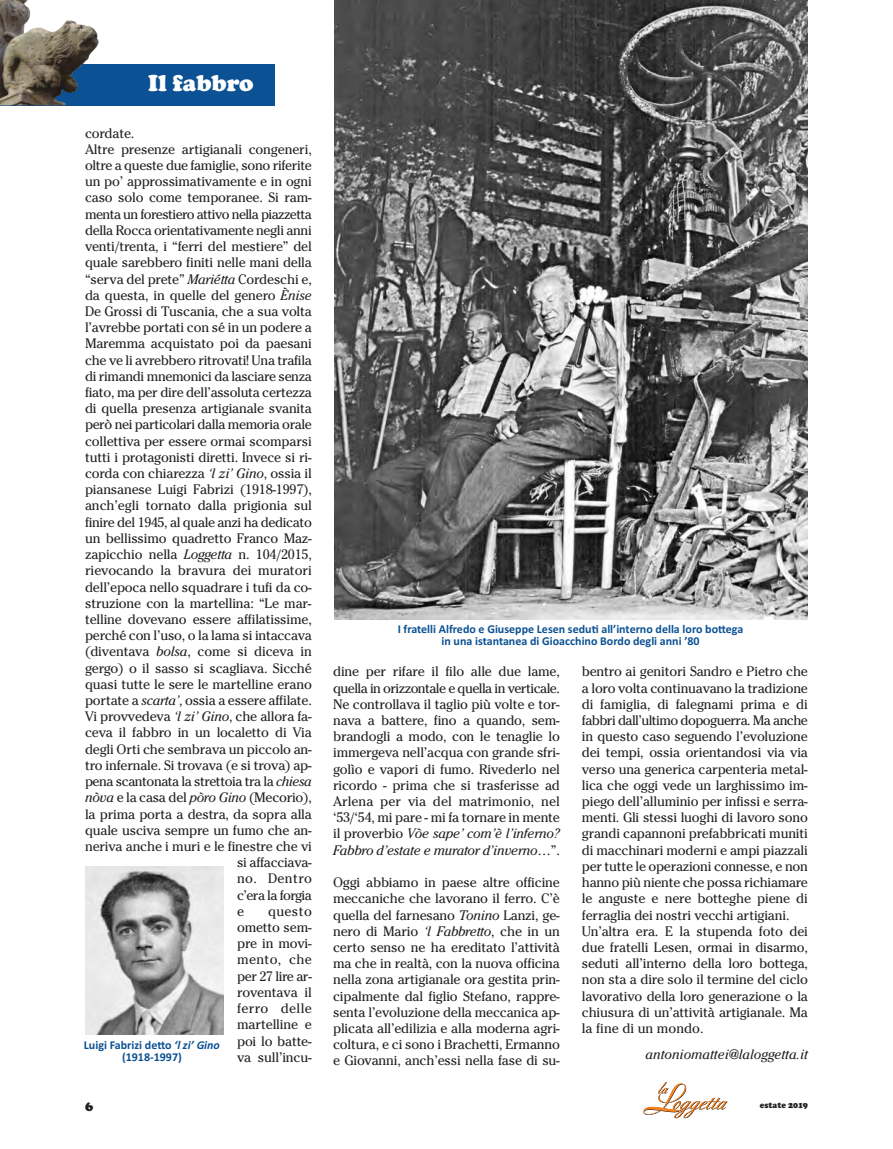
<style>
.page{position:relative;width:893px;height:1149px;background:#fff}
.page>*{position:absolute;margin:0;border:0;box-sizing:border-box;transform-origin:0 0}
.t1{font:900 24px "Cooper";color:#fff}
.t2{font:13.5px/16.2px "Cheltenham S Si";letter-spacing:-.015em;color:#231f20;text-align:justify}
.t3{font:13.5px "Cheltenham S Si";letter-spacing:-.045em;color:#231f20}
.t4{font:13.5px "Cheltenham S Si";letter-spacing:-.035em;color:#231f20}
.t5{font:italic 13.5px "Cheltenham S Si";color:#231f20}
.t6{font:13.5px "Cheltenham S Si";letter-spacing:-.04em;color:#231f20}
.t7{font:13.5px "Cheltenham S Si";letter-spacing:.025em;color:#231f20}
.t8{font:900 13.5px "Cooper";color:#231f20}
.t9{font:700 12px "Calibri";color:#0b5193}
.t10{font:900 9px "Cooper";color:#231f20;scale:.95 1}
.s1{font-style:italic}
</style>
<div class="page">
<svg style="left:643px;top:1081px;width:84px;height:36px"></svg>
<img style="left:85px;top:866px;width:139px;height:168px">
<img style="left:334px;top:0;width:474px;height:619px">
<div style="left:0;top:64px;width:275px;height:42px;background:#0b5193"></div>
<img style="left:0;top:0;width:99px;height:105px">
<p class="t1" style="left:148px;top:74px;width:107px">Il fabbro</p>
<p class="t2" style="left:85px;top:126px;width:51px">cordate.</p>
<p class="t2" style="left:85px;top:142px;width:228px">Altre presenze artigianali congeneri,</p>
<p class="t2" style="left:85px;top:158px;width:228px">oltre a queste due famiglie, sono riferite</p>
<p class="t2" style="left:85px;top:175px;width:228px">un po’ approssimativamente e in ogni</p>
<p class="t2" style="left:85px;top:191px;width:228px">caso solo come temporanee. Si ram-</p>
<p class="t3" style="left:85px;top:209px;width:228px">menta un forestiero attivo nella piazzetta</p>
<p class="t2" style="left:85px;top:223px;width:228px">della Rocca orientativamente negli anni</p>
<p class="t2" style="left:85px;top:239px;width:228px">venti/trenta, i “ferri del mestiere” del</p>
<p class="t2" style="left:85px;top:256px;width:228px">quale sarebbero finiti nelle mani della</p>
<p class="t2" style="left:85px;top:272px;width:228px">“serva del prete” <span class="s1">Mariétta</span> Cordeschi e,</p>
<p class="t2" style="left:85px;top:288px;width:228px">da questa, in quelle del genero <span class="s1">Ènise</span></p>
<p class="t2" style="left:85px;top:304px;width:228px">De Grossi di Tuscania, che a sua volta</p>
<p class="t2" style="left:85px;top:320px;width:228px">l’avrebbe portati con sé in un podere a</p>
<p class="t2" style="left:85px;top:337px;width:228px">Maremma acquistato poi da paesani</p>
<p class="t2" style="left:85px;top:353px;width:228px">che ve li avrebbero ritrovati! Una trafila</p>
<p class="t2" style="left:85px;top:369px;width:228px">di rimandi mnemonici da lasciare senza</p>
<p class="t2" style="left:85px;top:385px;width:228px">fiato, ma per dire dell’assoluta certezza</p>
<p class="t2" style="left:85px;top:401px;width:228px">di quella presenza artigianale svanita</p>
<p class="t2" style="left:85px;top:418px;width:228px">però nei particolari dalla memoria orale</p>
<p class="t2" style="left:85px;top:434px;width:228px">collettiva per essere ormai scomparsi</p>
<p class="t2" style="left:85px;top:450px;width:228px">tutti i protagonisti diretti. Invece si ri-</p>
<p class="t2" style="left:85px;top:466px;width:228px">corda con chiarezza <span class="s1">‘l zi’ Gino</span>, ossia il</p>
<p class="t2" style="left:85px;top:482px;width:228px">piansanese Luigi Fabrizi (1918-1997),</p>
<p class="t2" style="left:85px;top:499px;width:228px">anch’egli tornato dalla prigionia sul</p>
<p class="t2" style="left:85px;top:515px;width:228px">finire del 1945, al quale anzi ha dedicato</p>
<p class="t2" style="left:85px;top:531px;width:228px">un bellissimo quadretto Franco Maz-</p>
<p class="t2" style="left:85px;top:547px;width:228px">zapicchio nella <span class="s1">Loggetta</span> n. 104/2015,</p>
<p class="t2" style="left:85px;top:563px;width:228px">rievocando la bravura dei muratori</p>
<p class="t2" style="left:85px;top:580px;width:228px">dell’epoca nello squadrare i tufi da co-</p>
<p class="t2" style="left:85px;top:596px;width:228px">struzione con la martellina: “Le mar-</p>
<p class="t2" style="left:85px;top:612px;width:228px">telline dovevano essere affilatissime,</p>
<p class="t2" style="left:85px;top:628px;width:228px">perché con l’uso, o la lama si intaccava</p>
<p class="t2" style="left:85px;top:644px;width:228px">(diventava <span class="s1">bolsa</span>, come si diceva in</p>
<p class="t2" style="left:85px;top:661px;width:228px">gergo) o il sasso si scagliava. Sicché</p>
<p class="t2" style="left:85px;top:677px;width:228px">quasi tutte le sere le martelline erano</p>
<p class="t2" style="left:85px;top:693px;width:228px">portate a <span class="s1">scarta’</span>, ossia a essere affilate.</p>
<p class="t2" style="left:85px;top:709px;width:228px">Vi provvedeva <span class="s1">‘l zi’ Gino</span>, che allora fa-</p>
<p class="t2" style="left:85px;top:725px;width:228px">ceva il fabbro in un localetto di Via</p>
<p class="t2" style="left:85px;top:742px;width:228px">degli Orti che sembrava un piccolo an-</p>
<p class="t2" style="left:85px;top:758px;width:228px">tro infernale. Si trovava (e si trova) ap-</p>
<p class="t4" style="left:85px;top:776px;width:228px">pena scantonata la strettoia tra la <span class="s1">chiesa</span></p>
<p class="t2" style="left:85px;top:790px;width:228px"><span class="s1">nòva</span> e la casa del <span class="s1">pòro Gino</span> (Mecorio),</p>
<p class="t2" style="left:85px;top:806px;width:228px">la prima porta a destra, da sopra alla</p>
<p class="t2" style="left:85px;top:823px;width:228px">quale usciva sempre un fumo che an-</p>
<p class="t2" style="left:85px;top:839px;width:228px">neriva anche i muri e le finestre che vi</p>
<p class="t2" style="left:237px;top:855px;width:76px">si affacciava-</p>
<p class="t7" style="left:237px;top:873px;width:76px">no. Dentro</p>
<p class="t6" style="left:237px;top:889px;width:76px">c’era la forgia</p>
<p class="t2" style="left:237px;top:904px;width:9px">e</p>
<p class="t2" style="left:237px;top:904px;width:76px;text-indent:31px">questo ometto sem&shy;pre in movi&shy;mento, che per 27 lire ar&shy;roventava il ferro delle martelline e poi lo batte&shy;va sull’incu-</p>
<p class="t9" style="left:84px;top:1040px;width:137px">Luigi Fabrizi detto <span class="s1">‘l zi’ Gino</span></p>
<p class="t9" style="left:122px;top:1052px;width:61px">(1918-1997)</p>
<p class="t9" style="left:398px;top:624px;width:347px">I fratelli Alfredo e Giuseppe Lesen seduti all’interno della loro bottega</p>
<p class="t9" style="left:441px;top:636px;width:260px">in una istantanea di Gioacchino Bordo degli anni ’80</p>
<p class="t2" style="left:333px;top:664px;width:228px">dine per rifare il filo alle due lame, quella in orizzontale e quella in verticale.<br>Ne controllava il taglio più volte e tor&shy;nava a battere, fino a quando, sem&shy;brandogli a modo, con le tenaglie lo immergeva nell’acqua con grande sfri&shy;golìo e vapori di fumo. Rivederlo nel ricordo - prima che si trasferisse ad Arlena per via del matrimonio, nel ‘53/‘54, mi pare - mi fa tornare in mente il proverbio <span class="s1">Vòe sape’ com’è l’inferno?<br>Fabbro d’estate e murator d’inverno</span>…”.</p>
<p class="t2" style="left:333px;top:875px;width:228px">Oggi abbiamo in paese altre officine meccaniche che lavorano il ferro. C’è quella del farnesano <span class="s1">Tonino</span> Lanzi, ge&shy;nero di Mario <span class="s1">‘l Fabbretto</span>, che in un certo senso ne ha ereditato l’attività ma che in realtà, con la nuova officina nella zona artigianale ora gestita prin&shy;cipalmente dal figlio Stefano, rappre&shy;senta l’evoluzione della meccanica ap&shy;plicata all’edilizia e alla moderna agri&shy;coltura, e ci sono i Brachetti, Ermanno e Giovanni, anch’essi nella fase di su-</p>
<p class="t2" style="left:582px;top:664px;width:228px">bentro ai genitori Sandro e Pietro che a loro volta continuavano la tradizione di famiglia, di falegnami prima e di fabbri dall’ultimo dopoguerra. Ma anche in questo caso seguendo l’evoluzione dei tempi, ossia orientandosi via via verso una generica carpenteria metal&shy;lica che oggi vede un larghissimo im&shy;piego dell’alluminio per infissi e serra&shy;menti. Gli stessi luoghi di lavoro sono grandi capannoni prefabbricati muniti di macchinari moderni e ampi piazzali per tutte le operazioni connesse, e non hanno più niente che possa richiamare le anguste e nere botteghe piene di ferraglia dei nostri vecchi artigiani.</p>
<p class="t2" style="left:582px;top:923px;width:228px">Un’altra era. E la stupenda foto dei due fratelli Lesen, ormai in disarmo, seduti all’interno della loro bottega, non sta a dire solo il termine del ciclo lavorativo della loro generazione o la chiusura di un’attività artigianale. Ma la fine di un mondo.</p>
<p class="t5" style="left:646px;top:1048px;width:164px">antoniomattei@laloggetta.it</p>
<p class="t8" style="left:85px;top:1101px;width:10px">6</p>
<p class="t10" style="left:760px;top:1101px;width:52px">estate 2019</p>
</div>
